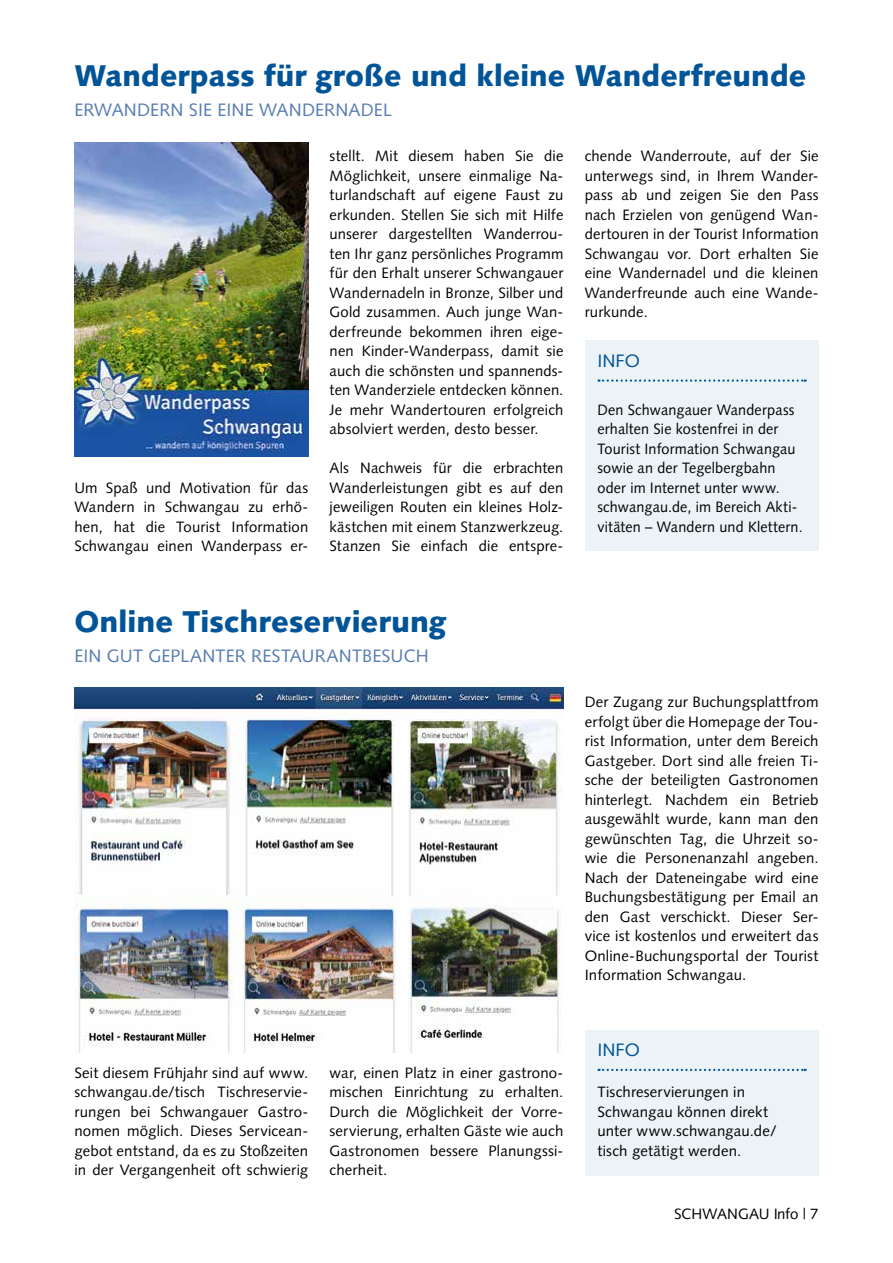
<style>
.page{position:relative;width:893px;height:1263px;background:#fff}
.page>*{position:absolute;margin:0;border:0;box-sizing:border-box;transform-origin:0 0}
.t1{font:900 30px "Syntax LT Pro";color:#005497}
.t2{font:18px "Syntax LT Pro";letter-spacing:.005em;color:#567cb3}
.t3{font:18px "Syntax LT Pro";color:#005497}
.t4{font:15px/19.5px "Syntax LT Pro";letter-spacing:.01em;color:#000;text-align:justify}
.t5{font:15px/19.5px "Syntax LT Pro";letter-spacing:.01em;color:#000;scale:.96 1}
</style>
<div class="page">
<img style="left:74px;top:142px;width:234px;height:315px">
<img style="left:74px;top:688px;width:489px;height:364px">
<div style="left:585px;top:340px;width:234px;height:211px;background:#ebf3f7"></div>
<svg style="left:599px;top:379px;width:207px;height:3px"></svg>
<div style="left:585px;top:1030px;width:234px;height:145px;background:#ebf3f7"></div>
<svg style="left:599px;top:1069px;width:207px;height:2px"></svg>
<h1 class="t1" style="left:74px;top:58px;width:733px">Wanderpass für große und kleine Wanderfreunde</h1>
<p class="t2" style="left:74px;top:99px;width:319px">ERWANDERN SIE EINE WANDERNADEL</p>
<p class="t4" style="left:74px;top:478px;width:235px">Um Spaß und Motivation für das Wandern in Schwangau zu erhö&shy;hen, hat die Tourist Information Schwangau einen Wanderpass er-</p>
<p class="t4" style="left:330px;top:146px;width:235px">stellt. Mit diesem haben Sie die Möglichkeit, unsere einmalige Na&shy;turlandschaft auf eigene Faust zu erkunden. Stellen Sie sich mit Hilfe unserer dargestellten Wanderrou&shy;ten Ihr ganz persönliches Programm für den Erhalt unserer Schwangauer Wandernadeln in Bronze, Silber und Gold zusammen. Auch junge Wan&shy;derfreunde bekommen ihren eige&shy;nen Kinder-Wanderpass, damit sie auch die schönsten und spannends&shy;ten Wanderziele entdecken können.<br>Je mehr Wandertouren erfolgreich absolviert werden, desto besser.</p>
<p class="t4" style="left:330px;top:458px;width:235px">Als Nachweis für die erbrachten Wanderleistungen gibt es auf den jeweiligen Routen ein kleines Holz&shy;kästchen mit einem Stanzwerkzeug.<br>Stanzen Sie einfach die entspre-</p>
<p class="t4" style="left:585px;top:146px;width:235px">chende Wanderroute, auf der Sie unterwegs sind, in Ihrem Wander&shy;pass ab und zeigen Sie den Pass nach Erzielen von genügend Wan&shy;dertouren in der Tourist Information Schwangau vor. Dort erhalten Sie eine Wandernadel und die kleinen Wanderfreunde auch eine Wande&shy;rurkunde.</p>
<p class="t3" style="left:597px;top:350px;width:44px">INFO</p>
<p class="t5" style="left:597px;top:400px;width:215px">Den Schwangauer Wanderpass erhalten Sie kostenfrei in der<br>Tourist Information Schwangau sowie an der Tegelbergbahn oder im Internet unter www. schwangau.de, im Bereich Akti&shy;vitäten – Wandern und Klettern.</p>
<h1 class="t1" style="left:74px;top:604px;width:374px">Online Tischreservierung</h1>
<p class="t2" style="left:74px;top:645px;width:356px">EIN GUT GEPLANTER RESTAURANTBESUCH</p>
<p class="t4" style="left:585px;top:692px;width:235px">Der Zugang zur Buchungsplattfrom erfolgt über die Homepage der Tou&shy;rist Information, unter dem Bereich Gastgeber. Dort sind alle freien Ti&shy;sche der beteiligten Gastronomen hinterlegt. Nachdem ein Betrieb ausgewählt wurde, kann man den gewünschten Tag, die Uhrzeit so&shy;wie die Personenanzahl angeben.<br>Nach der Dateneingabe wird eine Buchungsbestätigung per Email an den Gast verschickt. Dieser Ser&shy;vice ist kostenlos und erweitert das Online-Buchungsportal der Tourist Information Schwangau.</p>
<p class="t4" style="left:74px;top:1063px;width:235px">Seit diesem Frühjahr sind auf www. schwangau.de/tisch Tischreservie&shy;rungen bei Schwangauer Gastro&shy;nomen möglich. Dieses Servicean&shy;gebot entstand, da es zu Stoßzeiten in der Vergangenheit oft schwierig</p>
<p class="t4" style="left:330px;top:1063px;width:235px">war, einen Platz in einer gastrono&shy;mischen Einrichtung zu erhalten.<br>Durch die Möglichkeit der Vorre&shy;servierung, erhalten Gäste wie auch Gastronomen bessere Planungssi&shy;cherheit.</p>
<p class="t3" style="left:597px;top:1039px;width:44px">INFO</p>
<p class="t4" style="left:597px;top:1082px;width:181px;text-align:left">Tischreservierungen in<br>Schwangau können direkt unter www.schwangau.de/ tisch getätigt werden.</p>
<p class="t4" style="left:674px;top:1204px;width:146px">SCHWANGAU Info | 7</p>
</div>
